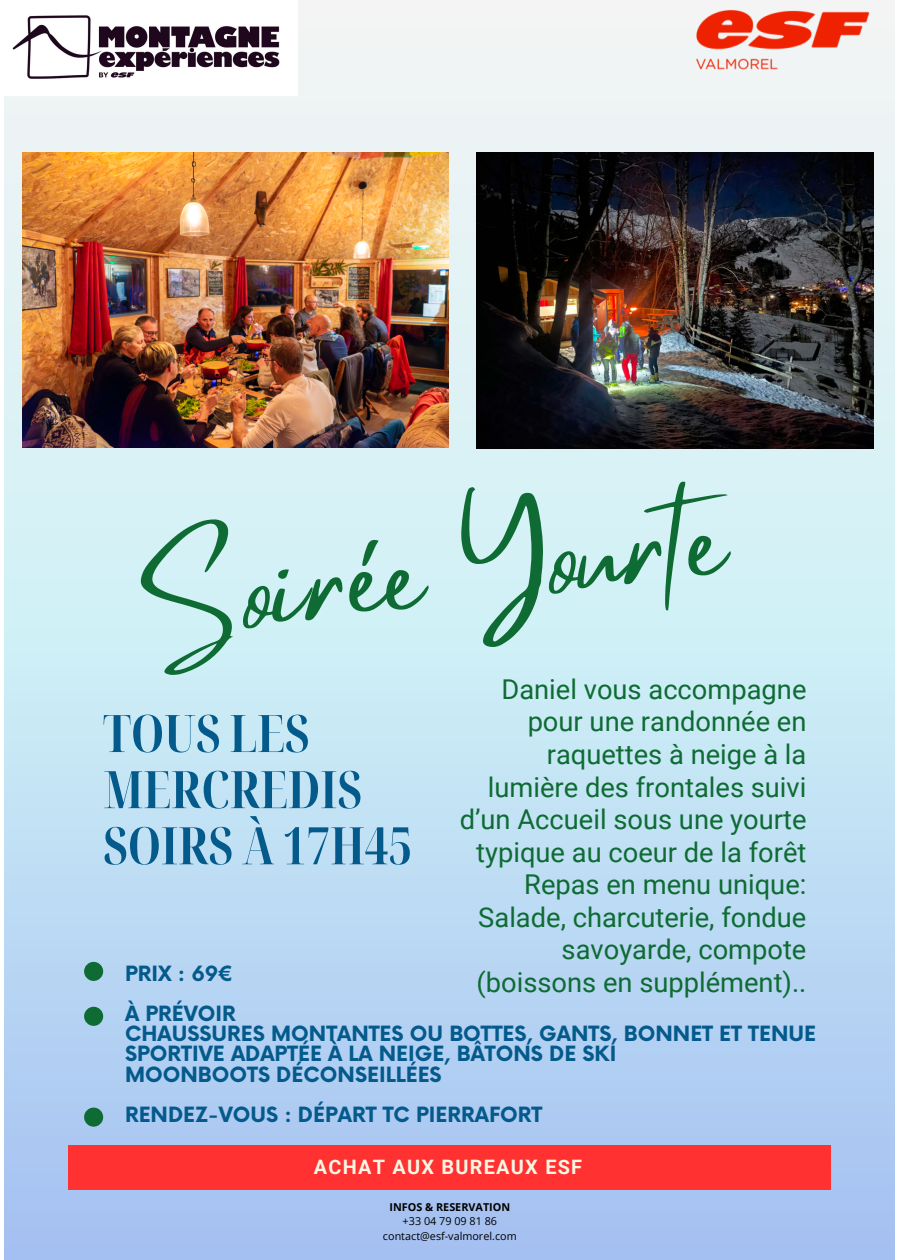
<style>
.page{position:relative;width:900px;height:1260px;background:#fff}
.page>*{position:absolute;margin:0;border:0;box-sizing:border-box;transform-origin:0 0}
.t1{font:120.38px "Mistrully";color:#0e6b33}
.t2{font:700 extra-condensed 51.69px/56.1px "Noto Serif Display";color:#035a8b}
.t3{font:27.31px/32.6px "Roboto";color:#0e6b33;text-align:right}
.t4{font:700 20.5px/20.2px "Now";color:#035a8b}
.t5{font:700 19.88px "Roboto";letter-spacing:.065em;color:#f9f6e4}
.t6{font:10.81px/14.6px "Open Sans";color:#000;text-align:center}
.s1{font-weight:700}
</style>
<div class="page">
<div style="left:5px;top:0;width:890px;height:1260px;background:linear-gradient(to bottom,#f2fcf2,#a6ccf4)"></div>
<div style="left:84px;top:1007px;width:19px;height:19px;background:#0e6b33"></div>
<div style="left:84px;top:1108px;width:19px;height:19px;background:#0e6b33"></div>
<div style="left:69px;top:1146px;width:762px;height:44px;background:#ff3131"></div>
<div style="left:84px;top:962px;width:19px;height:19px;background:#0e6b33"></div>
<img style="left:5px;top:0;width:293px;height:96px">
<img style="left:690px;top:0;width:205px;height:96px">
<img style="left:23px;top:152px;width:425px;height:295px">
<img style="left:476px;top:152px;width:397px;height:297px">
<h4 class="t1" style="left:139px;top:503px;width:579px;rotate:-6deg">Soirée Yourte</h4>
<h4 class="t2" style="left:103px;top:704px;width:310px">TOUS LES<br>MERCREDIS<br>SOIRS À 17H45</h4>
<h4 class="t3" style="left:460px;top:673px;width:348px">Daniel vous accompagne pour une randonnée en raquettes à neige à la lumière des frontales suivi d’un Accueil sous une yourte typique au coeur de la forêt<br>Repas en menu unique:<br>Salade, charcuterie, fondue savoyarde, compote (boissons en supplément)..</h4>
<h1 class="t4" style="left:125px;top:964px;width:110px">PRIX : 69€</h1>
<h3 class="t4" style="left:125px;top:1005px;width:692px">À PRÉVOIR<br>CHAUSSURES MONTANTES OU BOTTES, GANTS, BONNET ET TENUE SPORTIVE ADAPTÉE À LA NEIGE, BÂTONS DE SKI<br>MOONBOOTS DÉCONSEILLÉES</h3>
<h2 class="t4" style="left:125px;top:1106px;width:419px">RENDEZ-VOUS : DÉPART TC PIERRAFORT</h2>
<p class="t5" style="left:314px;top:1155px;width:270px">ACHAT AUX BUREAUX ESF</p>
<h4 class="t6" style="left:383px;top:1199px;width:135px"><span class="s1">INFOS &amp; RESERVATION </span>+33 04 79 09 81 86 contact@esf-valmorel.com</h4>
</div>
